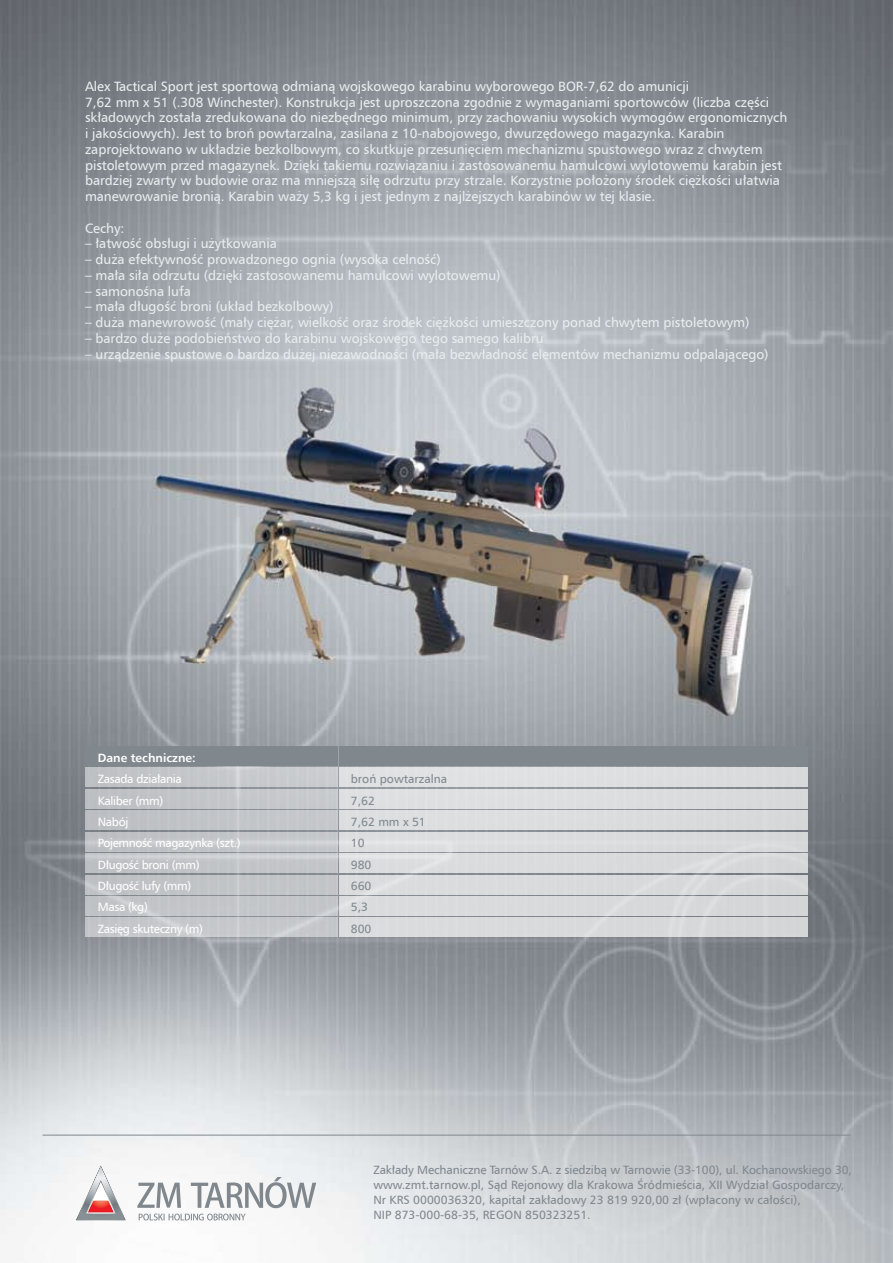
<style>
.page{position:relative;width:893px;height:1263px;background:#fff}
.page>*{position:absolute;margin:0;border:0;box-sizing:border-box;transform-origin:0 0}
.t1{font:13.5px/15.8px "Humnst 777 EU";letter-spacing:-.005em;color:#e8edf0}
.t2{font:12px/21.3px "Humnst 777 EU";color:#80888e}
.t3{font:12px/21.3px "Humnst 777 EU";letter-spacing:-.03em;color:#fff}
.t4{font:700 12px "Humnst 777 EU";color:#fff}
</style>
<div class="page">
<img style="left:0;top:0;width:893px;height:1263px">
<div style="left:340px;top:896px;width:468px;height:19px;background:#d8dadc"></div>
<div style="left:340px;top:917px;width:468px;height:20px;background:#d8dadc"></div>
<div style="left:340px;top:746px;width:468px;height:20px;background:#80888e"></div>
<div style="left:340px;top:768px;width:468px;height:19px;background:#dee0e2"></div>
<div style="left:340px;top:789px;width:468px;height:19px;background:#dddee0"></div>
<div style="left:340px;top:810px;width:468px;height:20px;background:#dbdddf"></div>
<div style="left:340px;top:832px;width:468px;height:19px;background:#dbddde"></div>
<div style="left:340px;top:853px;width:468px;height:20px;background:#dadbdd"></div>
<div style="left:340px;top:875px;width:468px;height:19px;background:#d9dbdc"></div>
<div style="left:85px;top:746px;width:253px;height:20px;background:#80888e"></div>
<div style="left:85px;top:768px;width:253px;height:19px;background:#c5c8cb"></div>
<div style="left:85px;top:789px;width:253px;height:19px;background:#c3c6c9"></div>
<div style="left:85px;top:810px;width:253px;height:20px;background:#c2c5c8"></div>
<div style="left:85px;top:832px;width:253px;height:19px;background:#c4c7ca"></div>
<div style="left:85px;top:853px;width:253px;height:20px;background:linear-gradient(to right,#c1c4c7,#c8cbce)"></div>
<div style="left:85px;top:875px;width:253px;height:19px;background:#c1c4c7"></div>
<div style="left:85px;top:896px;width:253px;height:19px;background:#c3c5c8"></div>
<div style="left:85px;top:917px;width:253px;height:20px;background:#c6c8cb"></div>
<hr style="left:43px;top:1135px;width:807px;height:1px;background:#80888e">
<svg style="left:137px;top:1177px;width:179px;height:43px"></svg>
<svg style="left:76px;top:1165px;width:50px;height:55px"></svg>
<p class="t1" style="left:85px;top:78px;width:704px">Alex Tactical Sport jest sportową odmianą wojskowego karabinu wyborowego BOR-7,62 do amunicji<br>7,62 mm x 51 (.308 Winchester). Konstrukcja jest uproszczona zgodnie z wymaganiami sportowców (liczba części składowych została zredukowana do niezbędnego minimum, przy zachowaniu wysokich wymogów ergonomicznych i jakościowych). Jest to broń powtarzalna, zasilana z 10-nabojowego, dwurzędowego magazynka. Karabin zaprojektowano w układzie bezkolbowym, co skutkuje przesunięciem mechanizmu spustowego wraz z chwytem pistoletowym przed magazynek. Dzięki takiemu rozwiązaniu i zastosowanemu hamulcowi wylotowemu karabin jest bardziej zwarty w budowie oraz ma mniejszą siłę odrzutu przy strzale. Korzystnie położony środek ciężkości ułatwia manewrowanie bronią. Karabin waży 5,3 kg i jest jednym z najlżejszych karabinów w tej klasie.</p>
<p class="t1" style="left:85px;top:220px;width:41px">Cechy:</p>
<p class="t1" style="left:85px;top:236px;width:193px">– łatwość obsługi i użytkowania</p>
<p class="t1" style="left:85px;top:251px;width:357px">– duża efektywność prowadzonego ognia (wysoka celność)</p>
<p class="t1" style="left:85px;top:267px;width:417px">– mała siła odrzutu (dzięki zastosowanemu hamulcowi wylotowemu)</p>
<p class="t1" style="left:85px;top:283px;width:107px">– samonośna lufa</p>
<p class="t1" style="left:85px;top:299px;width:250px">– mała długość broni (układ bezkolbowy)</p>
<p class="t1" style="left:85px;top:314px;width:666px">– duża manewrowość (mały ciężar, wielkość oraz środek ciężkości umieszczony ponad chwytem pistoletowym)</p>
<p class="t1" style="left:85px;top:330px;width:460px">– bardzo duże podobieństwo do karabinu wojskowego tego samego kalibru</p>
<p class="t1" style="left:85px;top:346px;width:685px">– urządzenie spustowe o bardzo dużej niezawodności (mała bezwładność elementów mechanizmu odpalającego)</p>
<p class="t4" style="left:98px;top:750px;width:99px">Dane techniczne:</p>
<p class="t3" style="left:98px;top:768px;width:144px">Zasada działania<br>Kaliber (mm)<br>Nabój<br>Pojemność magazynka (szt.)<br>Długość broni (mm)<br>Długość lufy (mm)<br>Masa (kg)<br>Zasięg skuteczny (m)</p>
<p class="t2" style="left:351px;top:768px;width:98px">broń powtarzalna<br>7,62<br>7,62 mm x 51<br>10<br>980<br>660<br>5,3<br>800</p>
<p class="t2" style="left:373px;top:1162px;width:480px;line-height:15px">Zakłady Mechaniczne Tarnów S.A. z siedzibą w Tarnowie (33-100), ul. Kochanowskiego 30, www.zmt.tarnow.pl, Sąd Rejonowy dla Krakowa Śródmieścia, XII Wydział Gospodarczy, Nr KRS 0000036320, kapitał zakładowy 23 819 920,00 zł (wpłacony w całości),<br>NIP 873-000-68-35, REGON 850323251.</p>
</div>
